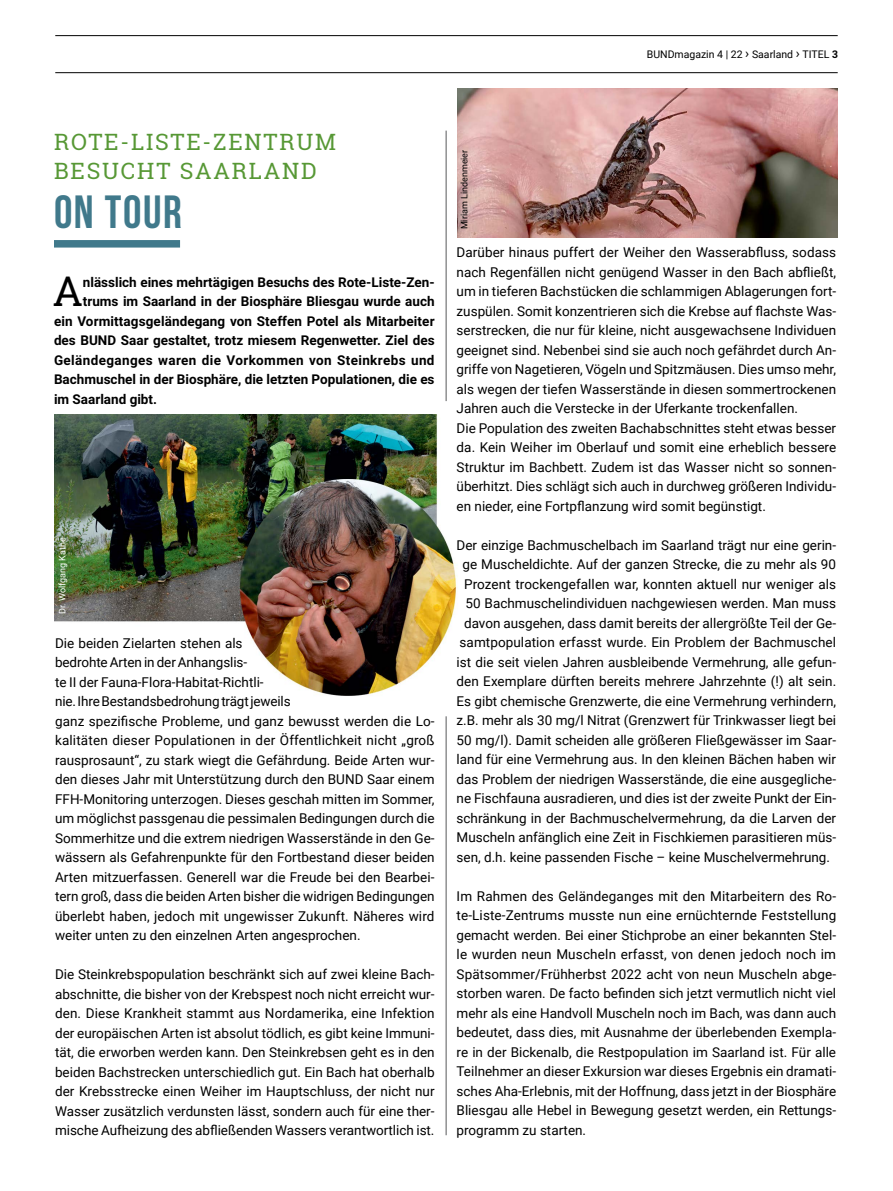
<style>
.page{position:relative;width:893px;height:1191px;background:#fff}
.page>*{position:absolute;margin:0;border:0;box-sizing:border-box;transform-origin:0 0}
.t1{font:700 46.5px "Bebas Neue";letter-spacing:.035em;color:#40798b}
.t2{font:40.95px "Roboto Slab";color:#000}
.t3{font:22.5px/29.2px "Roboto Slab";letter-spacing:.08em;color:#579835}
.t4{font:13.5px/19.5px "Roboto";color:#000}
.t5{font:700 13.5px "Roboto";color:#000}
.t6{font:700 13.5px "Roboto";letter-spacing:.03em;color:#000}
.t7{font:10.5px "Roboto";color:#000}
.t8{font:9px "Roboto";color:#000}
.t9{font:9px "Roboto";color:#fff}
.s1{font-size:13.5px}
.s2{font-family:"Roboto Slab";font-weight:700}
</style>
<div class="page">
<hr style="left:446px;top:131px;width:1px;height:270px;background:#58595b">
<hr style="left:446px;top:716px;width:1px;height:419px;background:#58595b">
<hr style="left:55px;top:72px;width:783px;height:1px;background:#000">
<hr style="left:55px;top:35px;width:783px;height:1px;background:#000">
<img style="left:54px;top:414px;width:402px;height:282px">
<div style="left:54px;top:240px;width:126px;height:7px;background:#40798b"></div>
<img style="left:457px;top:89px;width:381px;height:148px">
<p class="t7" style="left:647px;top:47px;width:192px">BUNDmagazin 4 | 22 <span class="s1">›</span> Saarland <span class="s1">›</span> TITEL <span class="s2">3</span></p>
<h3 class="t3" style="left:54px;top:127px;width:284px">ROTE-LISTE-ZENTRUM<br>BESUCHT SAARLAND</h3>
<h1 class="t1" style="left:54px;top:186px;width:129px">ON TOUR</h1>
<h2 class="t2" style="left:53px;top:263px;width:31px">A</h2>
<p class="t5" style="left:83px;top:272px;width:353px">nlässlich eines mehrtägigen Besuchs des Rote-Liste-Zen-</p>
<p class="t5" style="left:83px;top:292px;width:353px">trums im Saarland in der Biosphäre Bliesgau wurde auch</p>
<p class="t5" style="left:54px;top:311px;width:382px">ein Vormittagsgeländegang von Steffen Potel als Mitarbeiter</p>
<p class="t5" style="left:54px;top:331px;width:382px">des BUND Saar gestaltet, trotz miesem Regenwetter. Ziel des</p>
<p class="t6" style="left:54px;top:350px;width:382px">Geländeganges waren die Vorkommen von Steinkrebs und</p>
<p class="t5" style="left:54px;top:370px;width:382px">Bachmuschel in der Biosphäre, die letzten Populationen, die es</p>
<p class="t5" style="left:54px;top:389px;width:105px">im Saarland gibt.</p>
<p class="t9" style="left:56px;top:614px;width:78px;rotate:-90deg">Dr. Wolfgang Kathe</p>
<p class="t4" style="left:55px;top:632px;width:381px">Die beiden Zielarten stehen als<br>bedrohte Arten in der Anhangslis-<br>te II der Fauna-Flora-Habitat-Richtli-<br>nie. Ihre Bestandsbedrohung trägt jeweils<br>ganz spezifische Probleme, und ganz bewusst werden die Lo&shy;kalitäten dieser Populationen in der Öffentlichkeit nicht „groß rausprosaunt“, zu stark wiegt die Gefährdung. Beide Arten wur&shy;den dieses Jahr mit Unterstützung durch den BUND Saar einem FFH-Monitoring unterzogen. Dieses geschah mitten im Sommer, um möglichst passgenau die pessimalen Bedingungen durch die Sommerhitze und die extrem niedrigen Wasserstände in den Ge&shy;wässern als Gefahrenpunkte für den Fortbestand dieser beiden Arten mitzuerfassen. Generell war die Freude bei den Bearbei&shy;tern groß, dass die beiden Arten bisher die widrigen Bedingungen überlebt haben, jedoch mit ungewisser Zukunft. Näheres wird weiter unten zu den einzelnen Arten angesprochen.</p>
<p class="t4" style="left:55px;top:964px;width:381px;text-align:justify">Die Steinkrebspopulation beschränkt sich auf zwei kleine Bach&shy;abschnitte, die bisher von der Krebspest noch nicht erreicht wur&shy;den. Diese Krankheit stammt aus Nordamerika, eine Infektion der europäischen Arten ist absolut tödlich, es gibt keine Immuni&shy;tät, die erworben werden kann. Den Steinkrebsen geht es in den beiden Bachstrecken unterschiedlich gut. Ein Bach hat oberhalb der Krebsstrecke einen Weiher im Hauptschluss, der nicht nur Wasser zusätzlich verdunsten lässt, sondern auch für eine ther&shy;mische Aufheizung des abfließenden Wassers verantwortlich ist.</p>
<p class="t8" style="left:458px;top:229px;width:81px;rotate:-90deg">Miriam Lindenmeier</p>
<p class="t4" style="left:457px;top:242px;width:381px">Darüber hinaus puffert der Weiher den Wasserabfluss, sodass nach Regenfällen nicht genügend Wasser in den Bach abfließt, um in tieferen Bachstücken die schlammigen Ablagerungen fort&shy;zuspülen. Somit konzentrieren sich die Krebse auf flachste Was&shy;serstrecken, die nur für kleine, nicht ausgewachsene Individuen geeignet sind. Nebenbei sind sie auch noch gefährdet durch An&shy;griffe von Nagetieren, Vögeln und Spitzmäusen. Dies umso mehr, als wegen der tiefen Wasserstände in diesen sommertrockenen Jahren auch die Verstecke in der Uferkante trockenfallen.<br>Die Population des zweiten Bachabschnittes steht etwas besser da. Kein Weiher im Oberlauf und somit eine erheblich bessere Struktur im Bachbett. Zudem ist das Wasser nicht so sonnen&shy;überhitzt. Dies schlägt sich auch in durchweg größeren Individu&shy;en nieder, eine Fortpflanzung wird somit begünstigt.</p>
<p class="t4" style="left:457px;top:535px;width:381px">Der einzige Bachmuschelbach im Saarland trägt nur eine gerin-</p>
<p class="t4" style="left:463px;top:554px;width:375px">ge Muscheldichte. Auf der ganzen Strecke, die zu mehr als 90</p>
<p class="t4" style="left:464px;top:574px;width:374px">Prozent trockengefallen war, konnten aktuell nur weniger als</p>
<p class="t4" style="left:466px;top:593px;width:372px">50 Bachmuschelindividuen nachgewiesen werden. Man muss</p>
<p class="t4" style="left:464px;top:613px;width:374px">davon ausgehen, dass damit bereits der allergrößte Teil der Ge-</p>
<p class="t4" style="left:460px;top:632px;width:378px">samtpopulation erfasst wurde. Ein Problem der Bachmuschel</p>
<p class="t4" style="left:457px;top:652px;width:381px">ist die seit vielen Jahren ausbleibende Vermehrung, alle gefun-</p>
<p class="t4" style="left:457px;top:671px;width:381px">den Exemplare dürften bereits mehrere Jahrzehnte (!) alt sein.</p>
<p class="t4" style="left:457px;top:690px;width:381px">Es gibt chemische Grenzwerte, die eine Vermehrung verhindern,</p>
<p class="t4" style="left:457px;top:710px;width:381px">z.B. mehr als 30 mg/l Nitrat (Grenzwert für Trinkwasser liegt bei</p>
<p class="t4" style="left:457px;top:729px;width:381px">50 mg/l). Damit scheiden alle größeren Fließgewässer im Saar-</p>
<p class="t4" style="left:457px;top:749px;width:381px">land für eine Vermehrung aus. In den kleinen Bächen haben wir</p>
<p class="t4" style="left:457px;top:768px;width:381px">das Problem der niedrigen Wasserstände, die eine ausgegliche-</p>
<p class="t4" style="left:457px;top:788px;width:381px">ne Fischfauna ausradieren, und dies ist der zweite Punkt der Ein-</p>
<p class="t4" style="left:457px;top:807px;width:381px">schränkung in der Bachmuschelvermehrung, da die Larven der</p>
<p class="t4" style="left:457px;top:827px;width:381px">Muscheln anfänglich eine Zeit in Fischkiemen parasitieren müs-</p>
<p class="t4" style="left:457px;top:846px;width:375px">sen, d.h. keine passenden Fische – keine Muschelvermehrung.</p>
<p class="t4" style="left:457px;top:885px;width:381px;text-align:justify">Im Rahmen des Geländeganges mit den Mitarbeitern des Ro&shy;te-Liste-Zentrums musste nun eine ernüchternde Feststellung gemacht werden. Bei einer Stichprobe an einer bekannten Stel&shy;le wurden neun Muscheln erfasst, von denen jedoch noch im Spätsommer/Frühherbst 2022 acht von neun Muscheln abge&shy;storben waren. De facto befinden sich jetzt vermutlich nicht viel mehr als eine Handvoll Muscheln noch im Bach, was dann auch bedeutet, dass dies, mit Ausnahme der überlebenden Exempla&shy;re in der Bickenalb, die Restpopulation im Saarland ist. Für alle Teilnehmer an dieser Exkursion war dieses Ergebnis ein dramati&shy;sches Aha-Erlebnis, mit der Hoffnung, dass jetzt in der Biosphäre Bliesgau alle Hebel in Bewegung gesetzt werden, ein Rettungs&shy;programm zu starten.</p>
</div>
